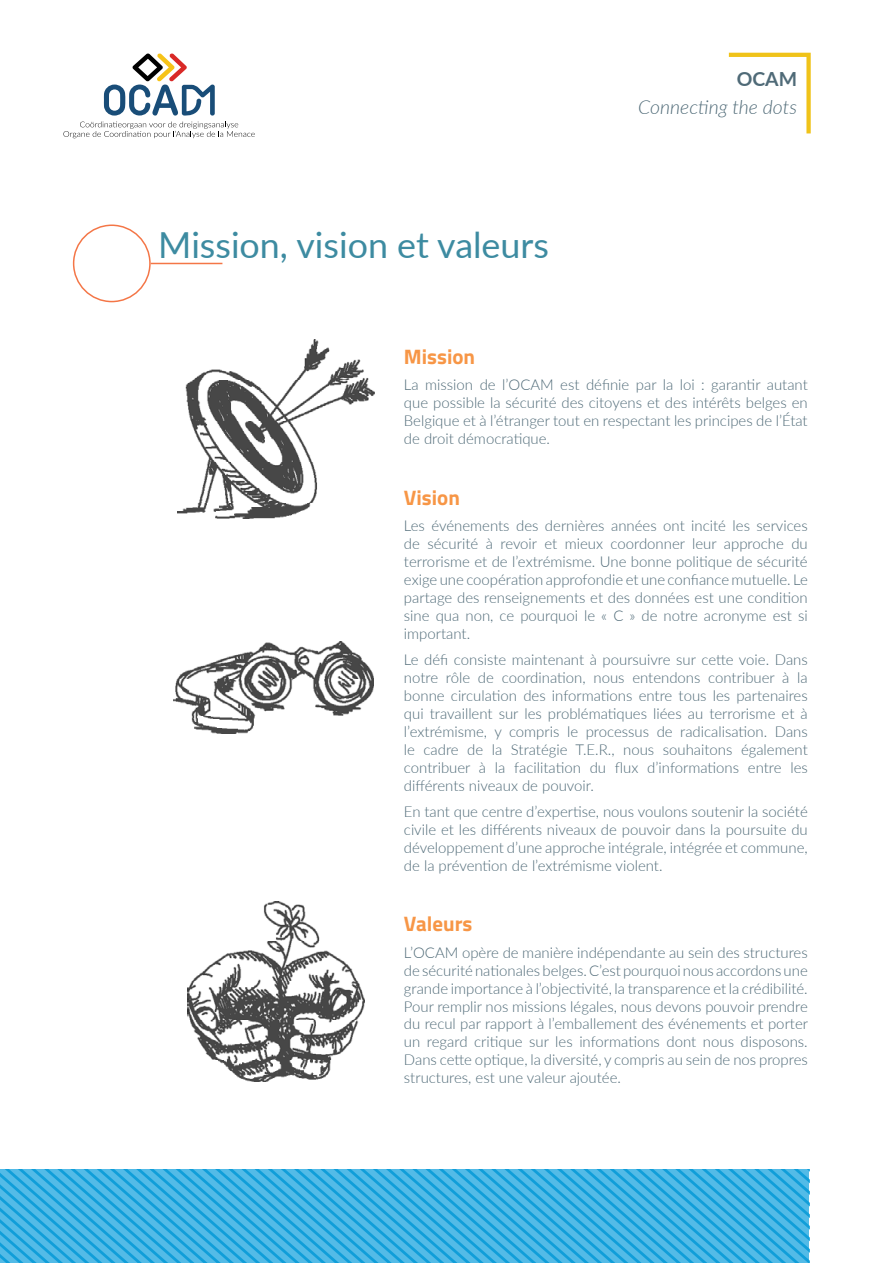
<style>
.page{position:relative;width:893px;height:1263px;background:#fff}
.page>*{position:absolute;margin:0;border:0;box-sizing:border-box;transform-origin:0 0}
.t1{font:35.85px "Lato";color:#3d8ba1}
.t2{font:700 20.85px "Titillium Web";color:#f79646}
.t3{font:italic 300 19.5px "Lato";color:#4f6a77}
.t4{font:700 19.5px "Lato";color:#4f6a77}
.t5{font:300 15px/18px "Lato";color:#4f6a77;text-align:justify}
</style>
<div class="page">
<img style="left:178px;top:340px;width:196px;height:178px">
<img style="left:174px;top:642px;width:199px;height:92px">
<img style="left:188px;top:902px;width:177px;height:179px">
<div style="left:73px;top:224px;width:78px;height:78px;border:2px solid #f47647;border-radius:50%"></div>
<hr style="left:151px;top:263px;width:71px;height:1px;background:#f47647">
<svg style="left:0;top:1170px;width:809px;height:93px;background:#3db1e2"></svg>
<svg style="left:728px;top:52px;width:83px;height:82px"></svg>
<svg style="left:63px;top:122px;width:192px;height:16px"></svg>
<svg style="left:104px;top:54px;width:111px;height:62px"></svg>
<h1 class="t1" style="left:158px;top:219px;width:392px">Mission, vision et valeurs</h1>
<h3 class="t4" style="left:737px;top:65px;width:62px">OCAM</h3>
<h3 class="t3" style="left:638px;top:93px;width:160px">Connecting the dots</h3>
<h2 class="t2" style="left:404px;top:341px;width:73px">Mission</h2>
<p class="t5" style="left:404px;top:375px;width:405px">La mission de l’OCAM est définie par la loi : garantir autant que possible la sécurité des citoyens et des intérêts belges en Belgique et à l’étranger tout en respectant les principes de l’État de droit démocratique.</p>
<h2 class="t2" style="left:404px;top:481px;width:57px">Vision</h2>
<p class="t5" style="left:404px;top:516px;width:405px">Les événements des dernières années ont incité les services de sécurité à revoir et mieux coordonner leur approche du terrorisme et de l’extrémisme. Une bonne politique de sécurité exige une coopération approfondie et une confiance mutuelle. Le partage des renseignements et des données est une condition sine qua non, ce pourquoi le « C » de notre acronyme est si important.</p>
<p class="t5" style="left:404px;top:650px;width:405px">Le défi consiste maintenant à poursuivre sur cette voie. Dans notre rôle de coordination, nous entendons contribuer à la bonne circulation des informations entre tous les partenaires qui travaillent sur les problématiques liées au terrorisme et à l’extrémisme, y compris le processus de radicalisation. Dans le cadre de la Stratégie T.E.R., nous souhaitons également contribuer à la facilitation du flux d’informations entre les différents niveaux de pouvoir.</p>
<p class="t5" style="left:404px;top:802px;width:405px">En tant que centre d’expertise, nous voulons soutenir la société civile et les différents niveaux de pouvoir dans la poursuite du développement d’une approche intégrale, intégrée et commune, de la prévention de l’extrémisme violent.</p>
<h2 class="t2" style="left:404px;top:908px;width:70px">Valeurs</h2>
<p class="t5" style="left:404px;top:943px;width:406px">L’OCAM opère de manière indépendante au sein des structures de sécurité nationales belges. C’est pourquoi nous accordons une grande importance à l’objectivité, la transparence et la crédibilité.<br>Pour remplir nos missions légales, nous devons pouvoir prendre du recul par rapport à l’emballement des événements et porter un regard critique sur les informations dont nous disposons.<br>Dans cette optique, la diversité, y compris au sein de nos propres structures, est une valeur ajoutée.</p>
</div>
